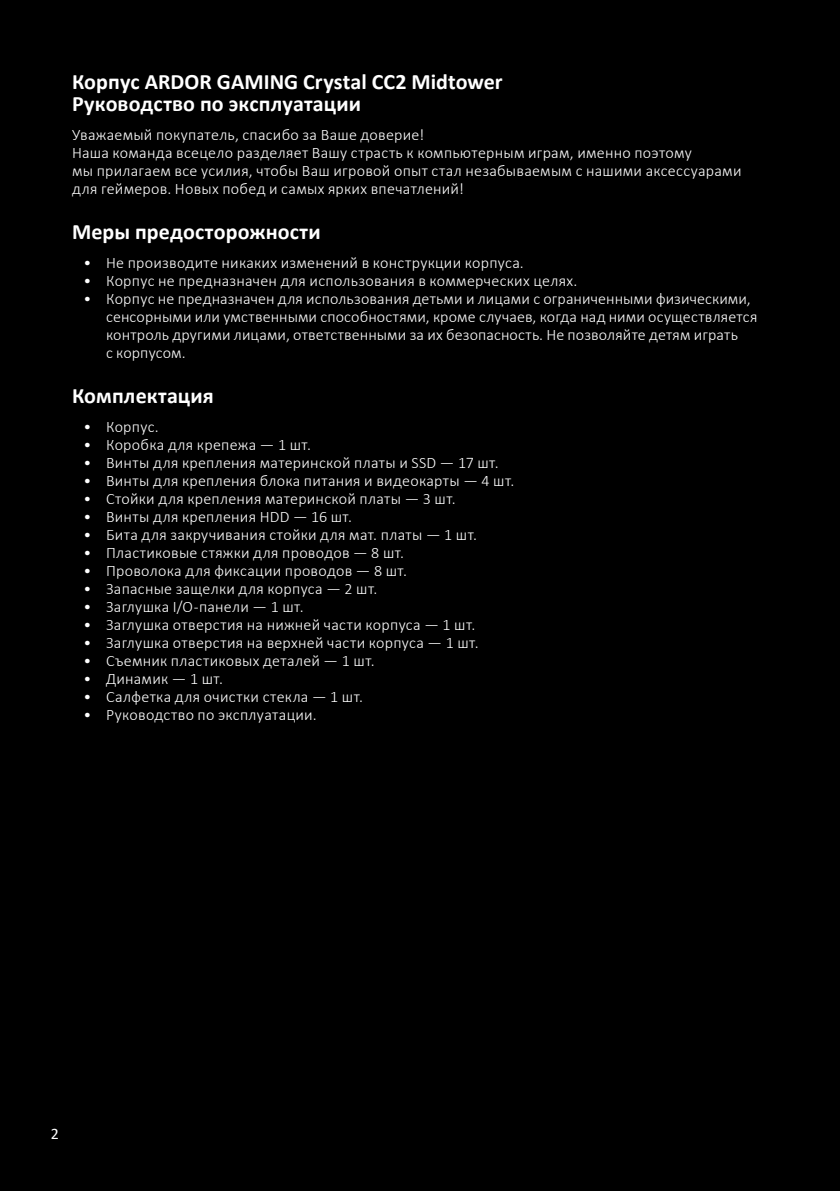
<style>
.page{position:relative;width:840px;height:1191px;background:#fff}
.page>*{position:absolute;margin:0;border:0;box-sizing:border-box;transform-origin:0 0}
.Заголовок_11{font:700 22px/22px "Calibri";letter-spacing:.005em;color:#fff}
.t1{font:300 16px/18px "Calibri";letter-spacing:.015em;color:#fff}
.t2{font:16px "Calibri";color:#fff}
</style>
<div class="page">
<div style="left:0;top:0;width:839px;height:1191px;background:#000"></div>
<p class="Заголовок_11" style="left:72px;top:70px;width:432px">Корпус ARDOR GAMING Crystal CC2 Midtower<br>Руководство по эксплуатации</p>
<p class="t1" style="left:72px;top:125px;width:353px">Уважаемый покупатель, спасибо за Ваше доверие!</p>
<p class="t1" style="left:72px;top:143px;width:670px">Наша команда всецело разделяет Вашу страсть к компьютерным играм, именно поэтому<br>мы прилагаем все усилия, чтобы Ваш игровой опыт стал незабываемым с нашими аксессуарами для геймеров. Новых побед и самых ярких впечатлений!</p>
<p class="Заголовок_11" style="left:72px;top:220px;width:250px">Меры предосторожности</p>
<p class="t1" style="left:83px;top:253px;width:441px">• Не производите никаких изменений в конструкции корпуса.</p>
<p class="t1" style="left:83px;top:271px;width:495px">• Корпус не предназначен для использования в коммерческих целях.</p>
<p class="t1" style="left:106px;top:289px;width:652px;text-indent:-23px">• Корпус не предназначен для использования детьми и лицами с ограниченными физическими, сенсорными или умственными способностями, кроме случаев, когда над ними осуществляется контроль другими лицами, ответственными за их безопасность. Не позволяйте детям играть<br>с корпусом.</p>
<p class="Заголовок_11" style="left:72px;top:384px;width:143px">Комплектация</p>
<p class="t1" style="left:83px;top:417px;width:77px">• Корпус.</p>
<p class="t1" style="left:83px;top:435px;width:229px">• Коробка для крепежа — 1 шт.</p>
<p class="t1" style="left:83px;top:453px;width:416px">• Винты для крепления материнской платы и SSD — 17 шт.</p>
<p class="t1" style="left:83px;top:471px;width:432px">• Винты для крепления блока питания и видеокарты — 4 шт.</p>
<p class="t1" style="left:83px;top:489px;width:373px">• Стойки для крепления материнской платы — 3 шт.</p>
<p class="t1" style="left:83px;top:507px;width:270px">• Винты для крепления HDD — 16 шт.</p>
<p class="t1" style="left:83px;top:525px;width:395px">• Бита для закручивания стойки для мат. платы — 1 шт.</p>
<p class="t1" style="left:83px;top:543px;width:322px">• Пластиковые стяжки для проводов — 8 шт.</p>
<p class="t1" style="left:83px;top:561px;width:325px">• Проволока для фиксации проводов — 8 шт.</p>
<p class="t1" style="left:83px;top:579px;width:295px">• Запасные защелки для корпуса — 2 шт.</p>
<p class="t1" style="left:83px;top:597px;width:222px">• Заглушка I/O-панели — 1 шт.</p>
<p class="t1" style="left:83px;top:615px;width:393px">• Заглушка отверстия на нижней части корпуса — 1 шт.</p>
<p class="t1" style="left:83px;top:633px;width:396px">• Заглушка отверстия на верхней части корпуса — 1 шт.</p>
<p class="t1" style="left:83px;top:651px;width:292px">• Съемник пластиковых деталей — 1 шт.</p>
<p class="t1" style="left:83px;top:669px;width:141px">• Динамик — 1 шт.</p>
<p class="t1" style="left:83px;top:687px;width:281px">• Салфетка для очистки стекла — 1 шт.</p>
<p class="t1" style="left:83px;top:705px;width:234px">• Руководство по эксплуатации.</p>
<p class="t2" style="left:51px;top:1122px;width:10px">2</p>
</div>
